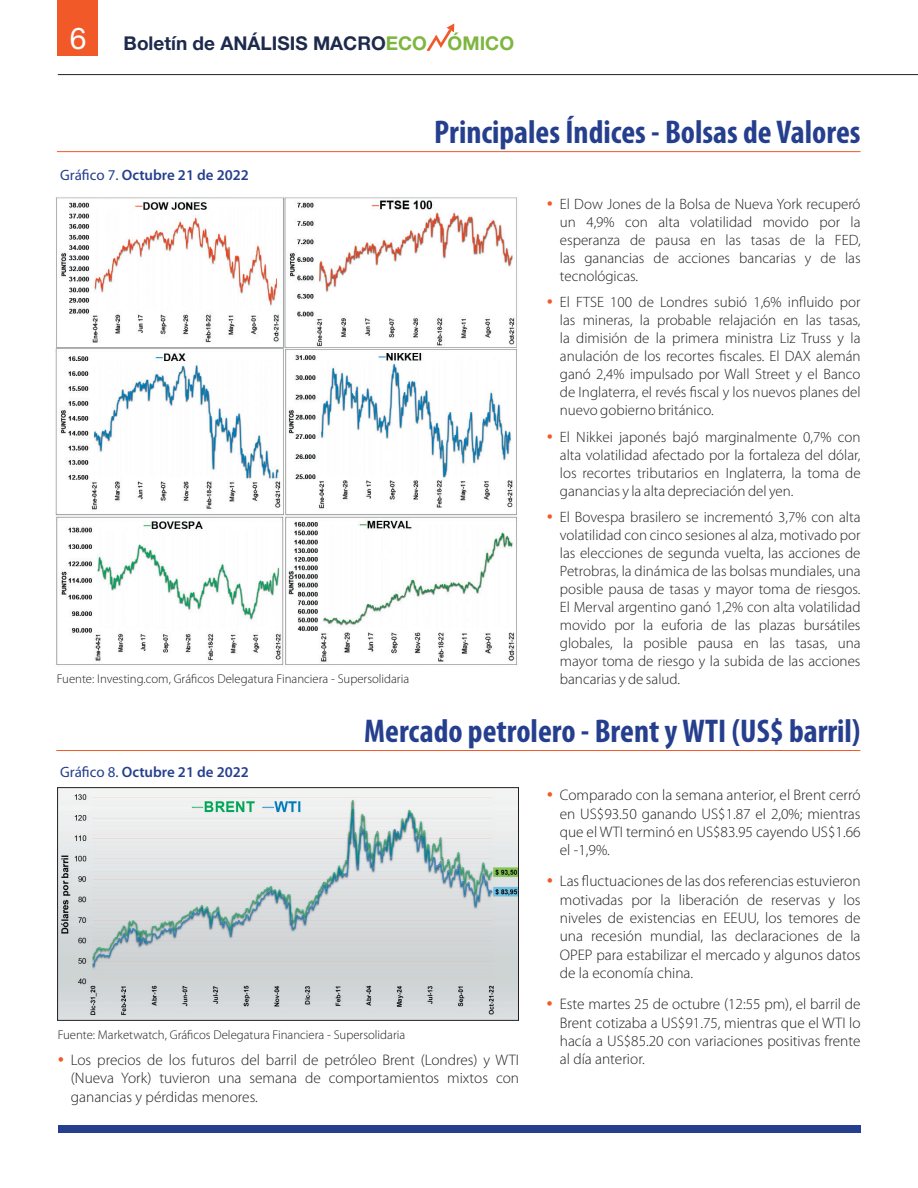
<style>
.page{position:relative;width:918px;height:1188px;background:#fff}
.page>*{position:absolute;margin:0;border:0;box-sizing:border-box;transform-origin:0 0}
.t1{font:700 condensed 33px "Myriad Pro";color:#253f8e}
.t2{font:700 19.05px "Helvetica Neue LT Pro";color:#1d2a4c}
.t3{font:300 15.3px/18.3px "Myriad Pro";color:#231f20;text-align:justify}
.t4{font:300 15px/18px "Myriad Pro";color:#231f20;text-align:justify}
.t5{font:600 15px "Myriad Pro";color:#253f8e}
.t6{font:300 12.75px "Myriad Pro";color:#231f20}
.s1{font-weight:400;font-size:30px;color:#fff}
.s2{color:#7eb640}
.s3{font-weight:400}
</style>
<div class="page">
<div style="left:57px;top:0;width:41px;height:56px;background:#f15929"></div>
<svg style="left:427px;top:23px;width:27px;height:27px"></svg>
<hr style="left:58px;top:74px;width:860px;height:1px;background:#231f20">
<hr style="left:57px;top:151px;width:804px;height:1px;background:#f15929">
<hr style="left:56px;top:750px;width:804px;height:1px;background:#f15929">
<img style="left:55px;top:197px;width:462px;height:468px">
<img style="left:59px;top:790px;width:458px;height:228px">
<div style="left:57px;top:788px;width:462px;height:232px;border:1px solid #231f20"></div>
<div style="left:58px;top:1125px;width:803px;height:8px;background:#253f8e"></div>
<p class="t2" style="left:70px;top:31px;width:446px"><span class="s1">6</span> Boletín de ANÁLISIS MACRO<span class="s2">ECO ÓMICO</span></p>
<p class="t5" style="left:60px;top:167px;width:190px"><span class="s3">Gráfico 7.</span> Octubre 21 de 2022</p>
<p class="t6" style="left:57px;top:672px;width:354px">Fuente: Investing.com, Gráficos Delegatura Financiera - Supersolidaria</p>
<h1 class="t1" style="left:434px;top:114px;width:428px">Principales Índices - Bolsas de Valores</h1>
<p class="t4" style="left:560px;top:195px;width:302px">El Dow Jones de la Bolsa de Nueva York recuperó un 4,9% con alta volatilidad movido por la esperanza de pausa en las tasas de la FED, las ganancias de acciones bancarias y de las tecnológicas.</p>
<p class="t4" style="left:560px;top:293px;width:302px">El FTSE 100 de Londres subió 1,6% influido por las mineras, la probable relajación en las tasas, la dimisión de la primera ministra Liz Truss y la anulación de los recortes fiscales. El DAX alemán ganó 2,4% impulsado por Wall Street y el Banco de Inglaterra, el revés fiscal y los nuevos planes del nuevo gobierno británico.</p>
<p class="t4" style="left:560px;top:428px;width:302px">El Nikkei japonés bajó marginalmente 0,7% con alta volatilidad afectado por la fortaleza del dólar, los recortes tributarios en Inglaterra, la toma de ganancias y la alta depreciación del yen.</p>
<p class="t4" style="left:560px;top:508px;width:302px">El Bovespa brasilero se incrementó 3,7% con alta volatilidad con cinco sesiones al alza, motivado por las elecciones de segunda vuelta, las acciones de Petrobras, la dinámica de las bolsas mundiales, una posible pausa de tasas y mayor toma de riesgos.<br>El Merval argentino ganó 1,2% con alta volatilidad movido por la euforia de las plazas bursátiles globales, la posible pausa en las tasas, una mayor toma de riesgo y la subida de las acciones bancarias y de salud.</p>
<p class="t5" style="left:60px;top:763px;width:190px"><span class="s3">Gráfico 8.</span> Octubre 21 de 2022</p>
<h1 class="t1" style="left:364px;top:713px;width:498px">Mercado petrolero - Brent y WTI (US$ barril)</h1>
<p class="t6" style="left:58px;top:1027px;width:349px">Fuente: Marketwatch, Gráficos Delegatura Financiera - Supersolidaria</p>
<p class="t3" style="left:71px;top:1051px;width:450px">Los precios de los futuros del barril de petróleo Brent (Londres) y WTI (Nueva York) tuvieron una semana de comportamientos mixtos con ganancias y pérdidas menores.</p>
<p class="t3" style="left:560px;top:786px;width:302px">Comparado con la semana anterior, el Brent cerró en US$93.50 ganando US$1.87 el 2,0%; mientras que el WTI terminó en US$83.95 cayendo US$1.66 el -1,9%.</p>
<p class="t3" style="left:560px;top:872px;width:302px">Las fluctuaciones de las dos referencias estuvieron motivadas por la liberación de reservas y los niveles de existencias en EEUU, los temores de una recesión mundial, las declaraciones de la OPEP para estabilizar el mercado y algunos datos de la economía china.</p>
<p class="t3" style="left:560px;top:995px;width:302px">Este martes 25 de octubre (12:55 pm), el barril de Brent cotizaba a US$91.75, mientras que el WTI lo hacía a US$85.20 con variaciones positivas frente al día anterior.</p>
</div>
